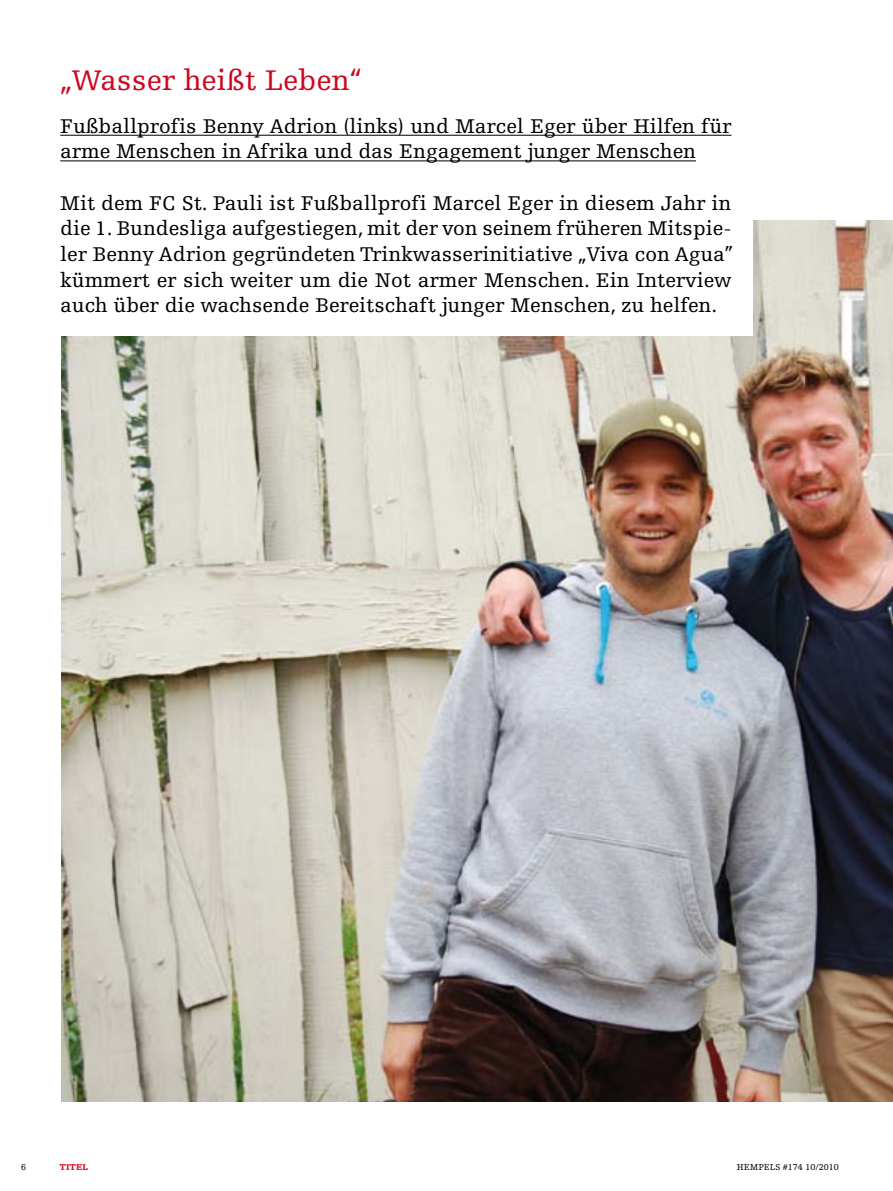
<style>
.page{position:relative;width:893px;height:1191px;background:#fff}
.page>*{position:absolute;margin:0;border:0;box-sizing:border-box;transform-origin:0 0}
.t1{font:30px "Hempels Egyptienne";color:#cd071e}
.t2{font:21px/25.7px "Hempels Egyptienne";color:#000}
.t3{font:9px "Hempels Egyptienne";color:#000}
.t4{font:900 9px "Hempels Egyptienne";letter-spacing:.005em;color:#cd071e}
</style>
<div class="page">
<img style="left:61px;top:220px;width:832px;height:881px">
<div style="left:9px;top:127px;width:744px;height:209px;background:#fff"></div>
<hr style="left:60px;top:135px;width:671px;height:1px;background:#000">
<hr style="left:60px;top:160px;width:636px;height:1px;background:#000">
<h1 class="t1" style="left:60px;top:64px;width:303px">„Wasser heißt Leben“</h1>
<p class="t2" style="left:60px;top:113px;width:673px">Fußballprofis Benny Adrion (links) und Marcel Eger über Hilfen für arme Menschen in Afrika und das Engagement junger Menschen</p>
<p class="t2" style="left:60px;top:190px;width:674px;text-align:justify">Mit dem FC St. Pauli ist Fußballprofi Marcel Eger in diesem Jahr in die 1. Bundesliga aufgestiegen, mit der von seinem früheren Mitspie&shy;ler Benny Adrion gegründeten Trinkwasserinitiative „Viva con Agua” kümmert er sich weiter um die Not armer Menschen. Ein Interview auch über die wachsende Bereitschaft junger Menschen, zu helfen.</p>
<p class="t3" style="left:21px;top:1161px;width:7px">6</p>
<p class="t3" style="left:737px;top:1161px;width:104px">HEMPELS #174 10/2010</p>
<p class="t4" style="left:60px;top:1161px;width:30px">titel</p>
</div>
